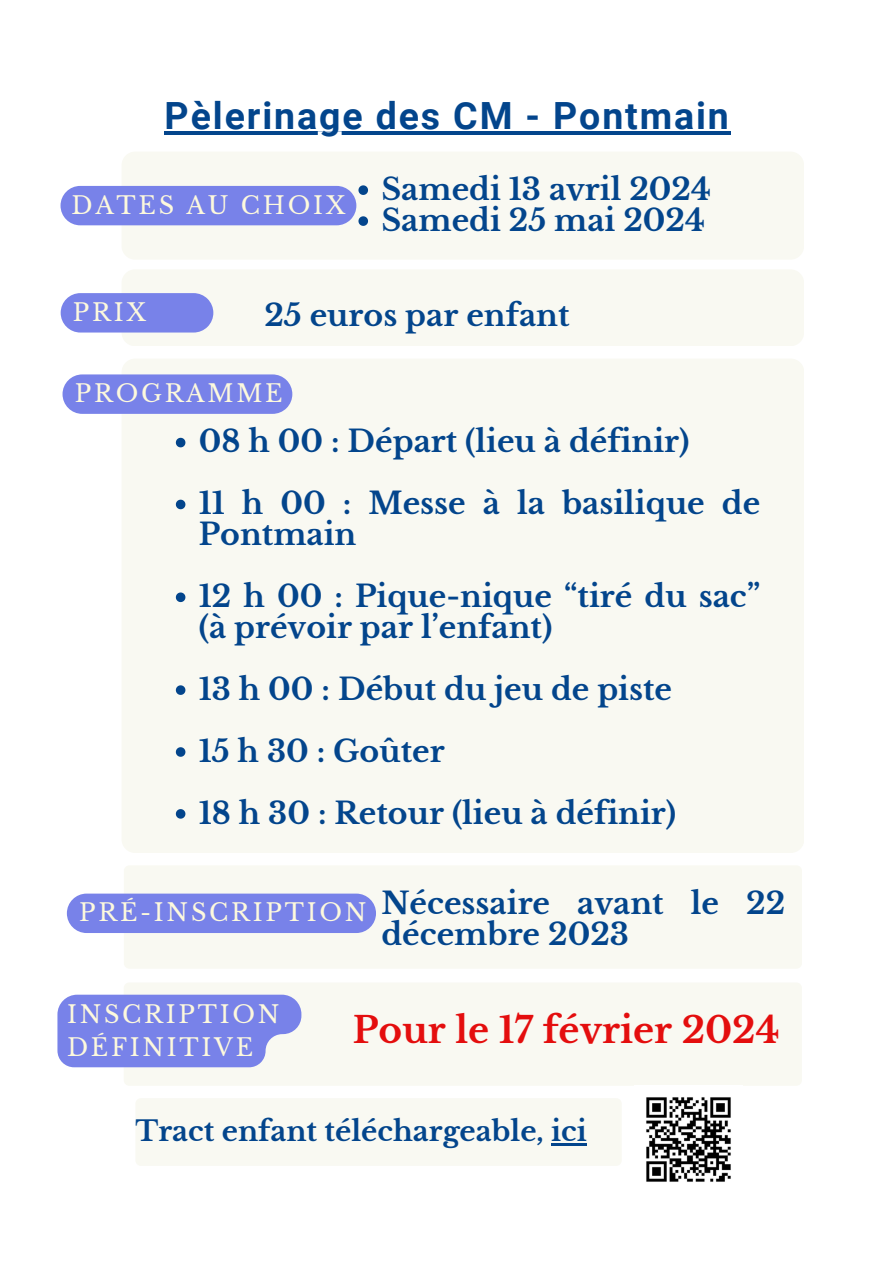
<style>
.page{position:relative;width:893px;height:1263px;background:#fff}
.page>*{position:absolute;margin:0;border:0;box-sizing:border-box;transform-origin:0 0}
.t1{font:700 37.5px "Roboto";letter-spacing:.05em;color:#03458c}
.t2{font:700 36px "Libre Baskerville";color:#e40e0e}
.t3{font:700 30px/30.9px "Libre Baskerville";color:#03458c}
.t4{font:700 27.75px "Libre Baskerville";color:#03458c}
.t5{font:24px "Libre Baskerville";letter-spacing:.115em;color:#fdf9dd}
</style>
<div class="page">
<div style="left:122px;top:152px;width:682px;height:108px;background:#f9f9f2;border-radius:14px"></div>
<div style="left:122px;top:269px;width:682px;height:77px;background:#f9f9f2;border-radius:14px"></div>
<div style="left:122px;top:359px;width:682px;height:494px;background:#f9f9f2;border-radius:14px"></div>
<svg style="left:176px;top:438px;width:9px;height:9px"></svg>
<svg style="left:176px;top:500px;width:9px;height:9px"></svg>
<svg style="left:176px;top:592px;width:9px;height:10px"></svg>
<svg style="left:176px;top:685px;width:9px;height:10px"></svg>
<svg style="left:176px;top:747px;width:9px;height:10px"></svg>
<svg style="left:176px;top:809px;width:9px;height:10px"></svg>
<div style="left:124px;top:865px;width:678px;height:104px;background:#f9f9f2;border-radius:6px"></div>
<div style="left:124px;top:982px;width:678px;height:104px;background:#f9f9f2;border-radius:6px"></div>
<div style="left:135px;top:1098px;width:487px;height:68px;background:#f9f9f2;border-radius:6px"></div>
<img style="left:646px;top:1097px;width:85px;height:85px">
<hr style="left:165px;top:132px;width:566px;height:3px;background:#03458c">
<svg style="left:61px;top:185px;width:307px;height:41px;background:#828ce8"></svg>
<svg style="left:61px;top:293px;width:152px;height:39px;background:#7e88e9"></svg>
<svg style="left:63px;top:374px;width:229px;height:40px;background:#7e87e9"></svg>
<div style="left:67px;top:893px;width:309px;height:40px;background:#7882e9;border-radius:20px"></div>
<svg style="left:57px;top:995px;width:244px;height:72px;background:#828ce9"></svg>
<hr style="left:551px;top:1143px;width:36px;height:2px;background:#03458c">
<p class="t1" style="left:165px;top:95px;width:566px">Pèlerinage des CM - Pontmain</p>
<p class="t3" style="left:381px;top:174px;width:331px">Samedi 13 avril 2024</p>
<p class="t3" style="left:381px;top:205px;width:325px">Samedi 25 mai 2024</p>
<p class="t5" style="left:71px;top:190px;width:275px">DATES AU CHOIX</p>
<p class="t5" style="left:73px;top:298px;width:75px">PRIX</p>
<p class="t3" style="left:264px;top:300px;width:307px">25 euros par enfant</p>
<p class="t5" style="left:75px;top:379px;width:209px">PROGRAMME</p>
<p class="t3" style="left:199px;top:426px;width:492px">08 h 00 : Départ (lieu à définir)</p>
<p class="t3" style="left:199px;top:488px;width:563px">11 h 00 : Messe à la basilique de<br>Pontmain</p>
<p class="t3" style="left:199px;top:581px;width:563px">12 h 00 : Pique-nique “tiré du sac” (à prévoir par l’enfant)</p>
<p class="t3" style="left:199px;top:674px;width:475px">13 h 00 : Début du jeu de piste</p>
<p class="t3" style="left:199px;top:736px;width:247px">15 h 30 : Goûter</p>
<p class="t3" style="left:199px;top:798px;width:479px">18 h 30 : Retour (lieu à définir)</p>
<p class="t5" style="left:79px;top:898px;width:289px">PRÉ-INSCRIPTION</p>
<p class="t3" style="left:381px;top:888px;width:405px">Nécessaire avant le 22 décembre 2023</p>
<p class="t5" style="left:67px;top:999px;width:214px">INSCRIPTION</p>
<p class="t5" style="left:67px;top:1032px;width:188px">DÉFINITIVE</p>
<p class="t2" style="left:353px;top:1008px;width:428px">Pour le 17 février 2024</p>
<p class="t4" style="left:135px;top:1114px;width:453px">Tract enfant téléchargeable, ici</p>
</div>
